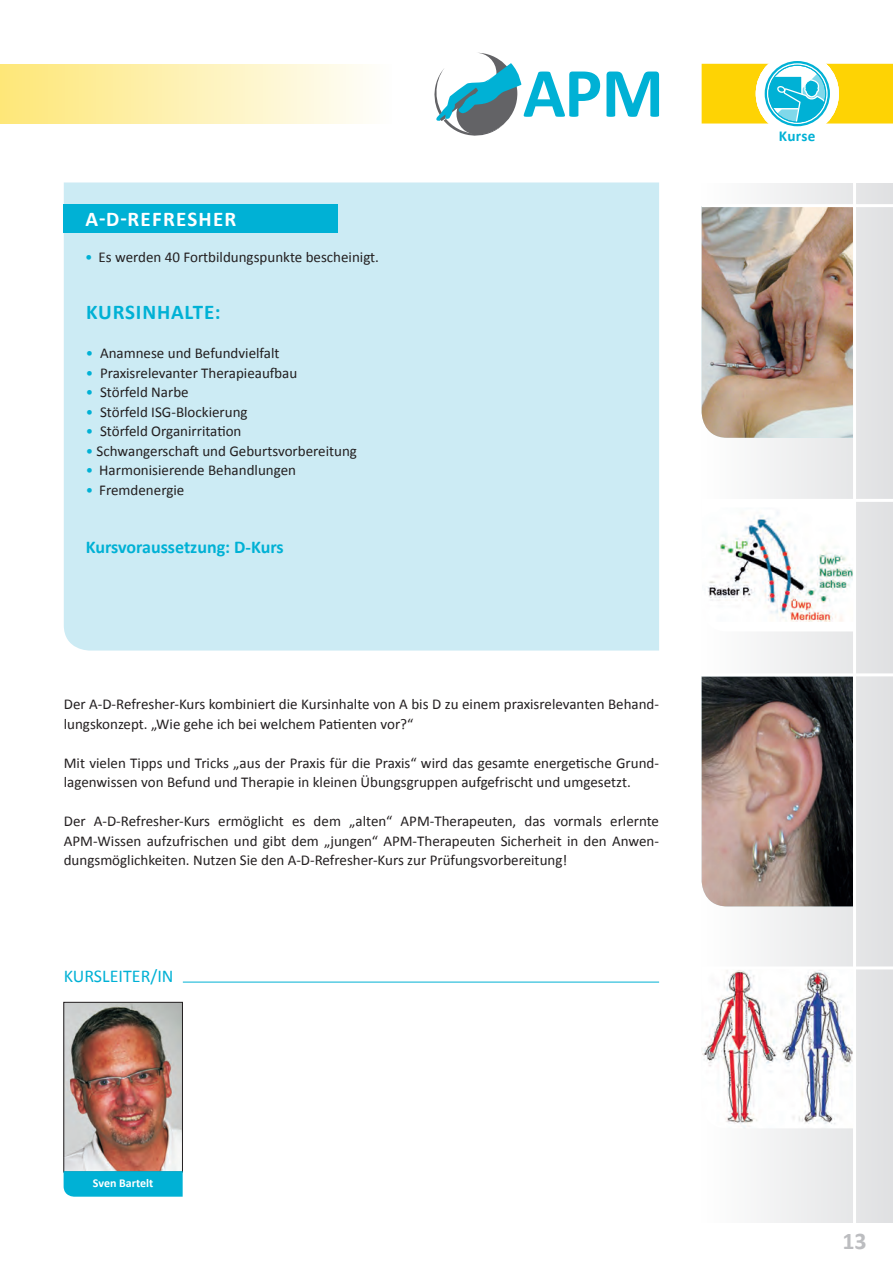
<style>
.page{position:relative;width:893px;height:1263px;background:#fff}
.page>*{position:absolute;margin:0;border:0;box-sizing:border-box;transform-origin:0 0}
.t1{font:700 24px "Calibri";color:#bcbdc0}
.t2{font:700 21px "Calibri";letter-spacing:.06em;color:#fff}
.t3{font:700 21px "Calibri";letter-spacing:.04em;color:#00b1d5}
.t4{font:700 18px "Calibri";color:#00b1d5}
.t5{font:18px "Calibri";color:#00b1d5}
.t6{font:700 15.15px "Calibri";letter-spacing:.015em;color:#00b1d5}
.t7{font:15px/19.5px "Calibri";color:#231f20}
.t8{font:700 12px "Calibri";color:#fff}
.s1{color:#00b1d5}
</style>
<div class="page">
<div style="left:702px;top:64px;width:191px;height:60px;background:#fed304"></div>
<div style="left:0;top:64px;width:391px;height:60px;background:linear-gradient(to right,#fee777,#fefefd)"></div>
<div style="left:702px;top:183px;width:191px;height:1040px;background:linear-gradient(to right,#fefefe,#dfe0e2)"></div>
<svg style="left:606px;top:72px;width:53px;height:45px"></svg>
<svg style="left:434px;top:53px;width:166px;height:83px"></svg>
<svg style="left:760px;top:57px;width:74px;height:74px"></svg>
<div style="left:756px;top:52px;width:83px;height:83px;border:9px solid #fff;border-radius:50%"></div>
<div style="left:765px;top:61px;width:65px;height:65px;border:2px solid #00b1d5;border-radius:50%"></div>
<svg style="left:769px;top:74px;width:57px;height:48px;background:#4fc9e1"></svg>
<div style="left:768px;top:65px;width:58px;height:57px;border:1px solid #00b1d5;border-radius:50%"></div>
<hr style="left:183px;top:982px;width:476px;height:1px;background:#00b1d5">
<div style="left:64px;top:182px;width:595px;height:468px;background:#ccebf4"></div>
<div style="left:64px;top:204px;width:274px;height:29px;background:#00b1d5"></div>
<img style="left:66px;top:1004px;width:115px;height:166px">
<div style="left:64px;top:1002px;width:119px;height:170px;border:1px solid #231f20"></div>
<svg style="left:64px;top:1171px;width:119px;height:26px;background:#06b2d5"></svg>
<svg style="left:702px;top:502px;width:151px;height:129px"></svg>
<img style="left:702px;top:508px;width:151px;height:114px">
<img style="left:702px;top:969px;width:151px;height:159px">
<img style="left:702px;top:207px;width:151px;height:231px">
<img style="left:702px;top:676px;width:151px;height:230px">
<hr style="left:702px;top:499px;width:191px;height:3px;background:#fff">
<hr style="left:702px;top:966px;width:191px;height:3px;background:#fff">
<hr style="left:702px;top:673px;width:191px;height:3px;background:#fff">
<hr style="left:702px;top:204px;width:191px;height:3px;background:#fff">
<hr style="left:853px;top:183px;width:3px;height:1046px;background:#fff">
<p class="t2" style="left:85px;top:206px;width:152px">A-D-REFRESHER</p>
<p class="t7" style="left:85px;top:246px;width:295px"><span class="s1">•</span> Es werden 40 Fortbildungspunkte bescheinigt.</p>
<p class="t3" style="left:86px;top:299px;width:136px">KURSINHALTE:</p>
<p class="t7" style="left:86px;top:343px;width:195px"><span class="s1">•</span> Anamnese und Befundvielfalt</p>
<p class="t7" style="left:86px;top:362px;width:213px"><span class="s1">•</span> Praxisrelevanter Therapieaufbau</p>
<p class="t7" style="left:86px;top:382px;width:104px"><span class="s1">•</span> Störfeld Narbe</p>
<p class="t7" style="left:86px;top:401px;width:163px"><span class="s1">•</span> Störfeld ISG-Blockierung</p>
<p class="t7" style="left:86px;top:421px;width:157px"><span class="s1">•</span> Störfeld Organirritation</p>
<p class="t7" style="left:86px;top:440px;width:273px"><span class="s1">•</span> Schwangerschaft und Geburtsvorbereitung</p>
<p class="t7" style="left:86px;top:460px;width:212px"><span class="s1">•</span> Harmonisierende Behandlungen</p>
<p class="t7" style="left:86px;top:479px;width:100px"><span class="s1">•</span> Fremdenergie</p>
<p class="t4" style="left:86px;top:536px;width:200px">Kursvoraussetzung: D-Kurs</p>
<p class="t7" style="left:64px;top:694px;width:597px">Der A-D-Refresher-Kurs kombiniert die Kursinhalte von A bis D zu einem praxisrelevanten Behand&shy;lungskonzept. „Wie gehe ich bei welchem Patienten vor?“</p>
<p class="t7" style="left:64px;top:752px;width:597px">Mit vielen Tipps und Tricks „aus der Praxis für die Praxis“ wird das gesamte energetische Grund&shy;lagenwissen von Befund und Therapie in kleinen Übungsgruppen aufgefrischt und umgesetzt.</p>
<p class="t7" style="left:64px;top:811px;width:597px;text-align:justify">Der A-D-Refresher-Kurs ermöglicht es dem „alten“ APM-Therapeuten, das vormals erlernte APM-Wissen aufzufrischen und gibt dem „jungen“ APM-Therapeuten Sicherheit in den Anwen&shy;dungsmöglichkeiten. Nutzen Sie den A-D-Refresher-Kurs zur Prüfungsvorbereitung!</p>
<p class="t5" style="left:64px;top:965px;width:111px">KURSLEITER/IN</p>
<p class="t8" style="left:93px;top:1175px;width:62px">Sven Bartelt</p>
<p class="t6" style="left:779px;top:127px;width:38px">Kurse</p>
<h1 class="t1" style="left:842px;top:1226px;width:26px">13</h1>
</div>
